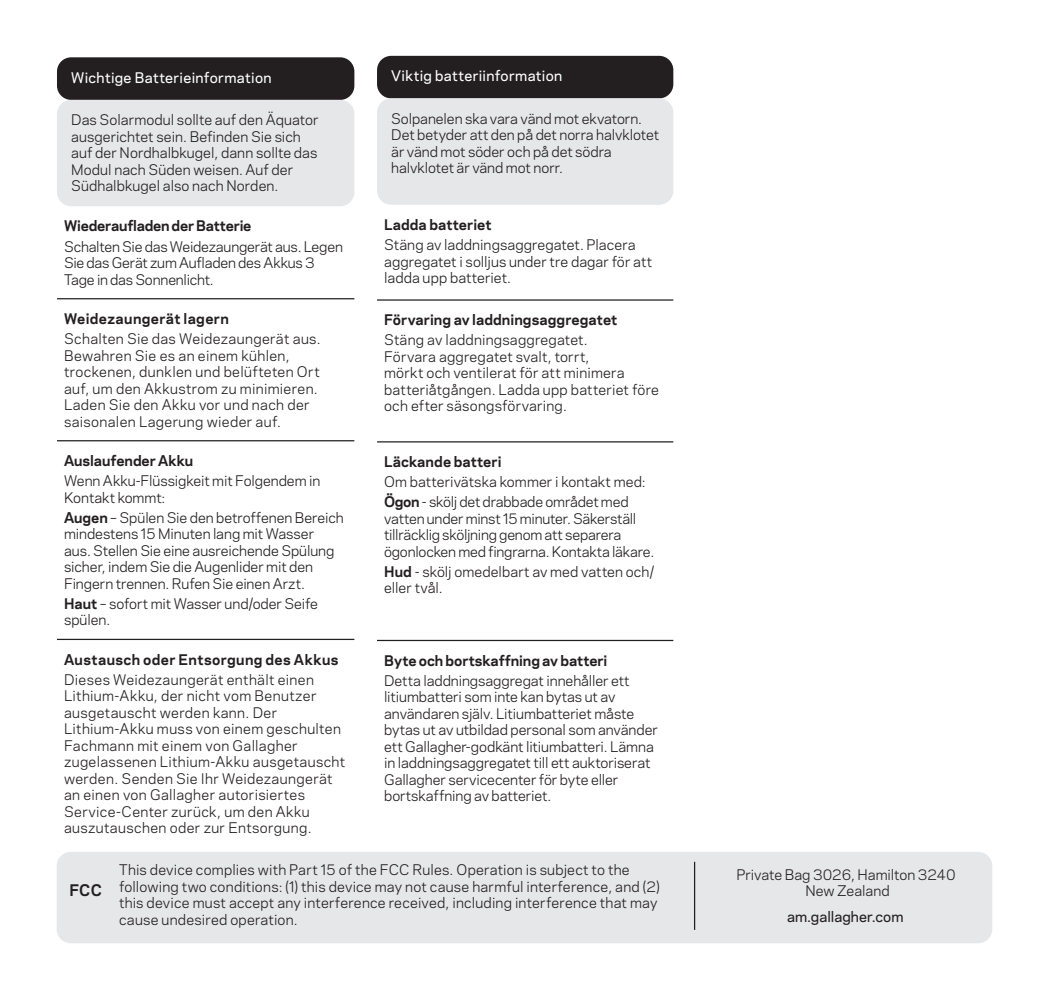
<style>
.page{position:relative;width:1049px;height:993px;background:#fff}
.page>*{position:absolute;margin:0;border:0;box-sizing:border-box;transform-origin:0 0}
.Head_3{font:700 15px "Galaxie Polaris";color:#231f20}
.Table_body_text{font:13.75px/16.5px "Galaxie Polaris";color:#231f20}
.Table_body_text-2{font:13.75px/16.5px "Galaxie Polaris";letter-spacing:.025em;color:#231f20}
.Head_3-2{font:13.75px/16.5px "Galaxie Polaris";letter-spacing:.01em;color:#231f20}
.Table_body_text-3{font:700 13.75px "Galaxie Polaris";letter-spacing:.005em;color:#231f20}
.Table_body_text-4{font:500 13.75px "Galaxie Polaris";letter-spacing:.02em;color:#fff}
.Table_body_text-5{font:700 13.75px "Galaxie Polaris";letter-spacing:.025em;color:#231f20}
.Table_body_text-6{font:700 13.75px "Galaxie Polaris";letter-spacing:-.015em;color:#231f20}
.Head_3-3{font:500 13.75px "Galaxie Polaris";letter-spacing:.005em;color:#231f20}
.s1{font-weight:700}
</style>
<div class="page">
<hr style="left:57px;top:298px;width:297px;height:1px;background:#231f20">
<hr style="left:57px;top:440px;width:297px;height:1px;background:#231f20">
<hr style="left:57px;top:638px;width:297px;height:1px;background:#231f20">
<div style="left:57px;top:57px;width:297px;height:43px;background:#231f20;border-radius:14px"></div>
<div style="left:57px;top:100px;width:297px;height:106px;background:#e6e7e9;border-radius:14px"></div>
<hr style="left:377px;top:299px;width:296px;height:1px;background:#231f20">
<hr style="left:377px;top:441px;width:296px;height:1px;background:#231f20">
<hr style="left:377px;top:639px;width:296px;height:2px;background:#231f20">
<div style="left:377px;top:56px;width:296px;height:42px;background:#231f20;border-radius:14px"></div>
<div style="left:377px;top:98px;width:296px;height:107px;background:#e6e7e9;border-radius:14px"></div>
<div style="left:57px;top:851px;width:935px;height:91px;background:#e6e7e9;border-radius:14px"></div>
<hr style="left:694px;top:861px;width:1px;height:68px;background:#231f20">
<p class="Table_body_text-4" style="left:71px;top:67px;width:202px">Wichtige Batterieinformation</p>
<p class="Table_body_text" style="left:71px;top:111px;width:249px">Das Solarmodul sollte auf den Äquator ausgerichtet sein. Befinden Sie sich auf der Nordhalbkugel, dann sollte das Modul nach Süden weisen. Auf der Südhalbkugel also nach Norden.</p>
<p class="Table_body_text-6" style="left:64px;top:216px;width:189px">Wiederaufladen der Batterie</p>
<p class="Table_body_text" style="left:64px;top:237px;width:280px">Schalten Sie das Weidezaungerät aus. Legen<br>Sie das Gerät zum Aufladen des Akkus 3<br>Tage in das Sonnenlicht.</p>
<p class="Table_body_text-5" style="left:64px;top:308px;width:166px">Weidezaungerät lagern</p>
<p class="Table_body_text-2" style="left:64px;top:329px;width:258px">Schalten Sie das Weidezaungerät aus.<br>Bewahren Sie es an einem kühlen, trockenen, dunklen und belüfteten Ort auf, um den Akkustrom zu minimieren.<br>Laden Sie den Akku vor und nach der saisonalen Lagerung wieder auf.</p>
<p class="Table_body_text-3" style="left:64px;top:450px;width:131px">Auslaufender Akku</p>
<p class="Table_body_text" style="left:64px;top:471px;width:258px">Wenn Akku-Flüssigkeit mit Folgendem in<br>Kontakt kommt:</p>
<p class="Table_body_text" style="left:64px;top:508px;width:281px"><span class="s1">Augen</span> – Spülen Sie den betroffenen Bereich mindestens 15 Minuten lang mit Wasser aus. Stellen Sie eine ausreichende Spülung sicher, indem Sie die Augenlider mit den Fingern trennen. Rufen Sie einen Arzt.</p>
<p class="Table_body_text" style="left:64px;top:594px;width:255px"><span class="s1">Haut</span> – sofort mit Wasser und/oder Seife spülen.</p>
<p class="Table_body_text-5" style="left:64px;top:648px;width:276px">Austausch oder Entsorgung des Akkus</p>
<p class="Table_body_text-2" style="left:64px;top:670px;width:283px">Dieses Weidezaungerät enthält einen Lithium-Akku, der nicht vom Benutzer ausgetauscht werden kann. Der Lithium-Akku muss von einem geschulten Fachmann mit einem von Gallagher zugelassenen Lithium-Akku ausgetauscht werden. Senden Sie Ihr Weidezaungerät an einen von Gallagher autorisiertes Service-Center zurück, um den Akku auszutauschen oder zur Entsorgung.</p>
<p class="Table_body_text-4" style="left:391px;top:65px;width:173px">Viktig batteriinformation</p>
<p class="Table_body_text" style="left:391px;top:109px;width:269px">Solpanelen ska vara vänd mot ekvatorn.<br>Det betyder att den på det norra halvklotet är vänd mot söder och på det södra halvklotet är vänd mot norr.</p>
<p class="Table_body_text-3" style="left:384px;top:214px;width:109px">Ladda batteriet</p>
<p class="Table_body_text" style="left:384px;top:236px;width:270px">Stäng av laddningsaggregatet. Placera aggregatet i solljus under tre dagar för att ladda upp batteriet.</p>
<p class="Table_body_text-3" style="left:384px;top:309px;width:235px">Förvaring av laddningsaggregatet</p>
<p class="Table_body_text" style="left:384px;top:331px;width:276px">Stäng av laddningsaggregatet.<br>Förvara aggregatet svalt, torrt,<br>mörkt och ventilerat för att minimera batteriåtgången. Ladda upp batteriet före och efter säsongsförvaring.</p>
<p class="Table_body_text-3" style="left:384px;top:451px;width:119px">Läckande batteri</p>
<p class="Table_body_text" style="left:384px;top:472px;width:263px">Om batterivätska kommer i kontakt med:</p>
<p class="Table_body_text" style="left:384px;top:492px;width:272px"><span class="s1">Ögon</span> - skölj det drabbade området med vatten under minst 15 minuter. Säkerställ tillräcklig sköljning genom att separera ögonlocken med fingrarna. Kontakta läkare.</p>
<p class="Table_body_text" style="left:384px;top:562px;width:271px"><span class="s1">Hud</span> - skölj omedelbart av med vatten och/ eller tvål.</p>
<p class="Table_body_text-3" style="left:384px;top:649px;width:225px">Byte och bortskaffning av batteri</p>
<p class="Table_body_text" style="left:384px;top:671px;width:275px">Detta laddningsaggregat innehåller ett litiumbatteri som inte kan bytas ut av användaren själv. Litiumbatteriet måste bytas ut av utbildad personal som använder ett Gallagher-godkänt litiumbatteri. Lämna in laddningsaggregatet till ett auktoriserat Gallagher servicecenter för byte eller bortskaffning av batteriet.</p>
<p class="Head_3" style="left:69px;top:879px;width:34px">FCC</p>
<p class="Head_3-2" style="left:119px;top:860px;width:542px">This device complies with Part 15 of the FCC Rules. Operation is subject to the following two conditions: (1) this device may not cause harmful interference, and (2) this device must accept any interference received, including interference that may cause undesired operation.</p>
<p class="Head_3-2" style="left:736px;top:865px;width:221px;text-align:center">Private Bag 3026, Hamilton 3240<br>New Zealand</p>
<p class="Head_3-3" style="left:787px;top:905px;width:118px">am.gallagher.com</p>
</div>
